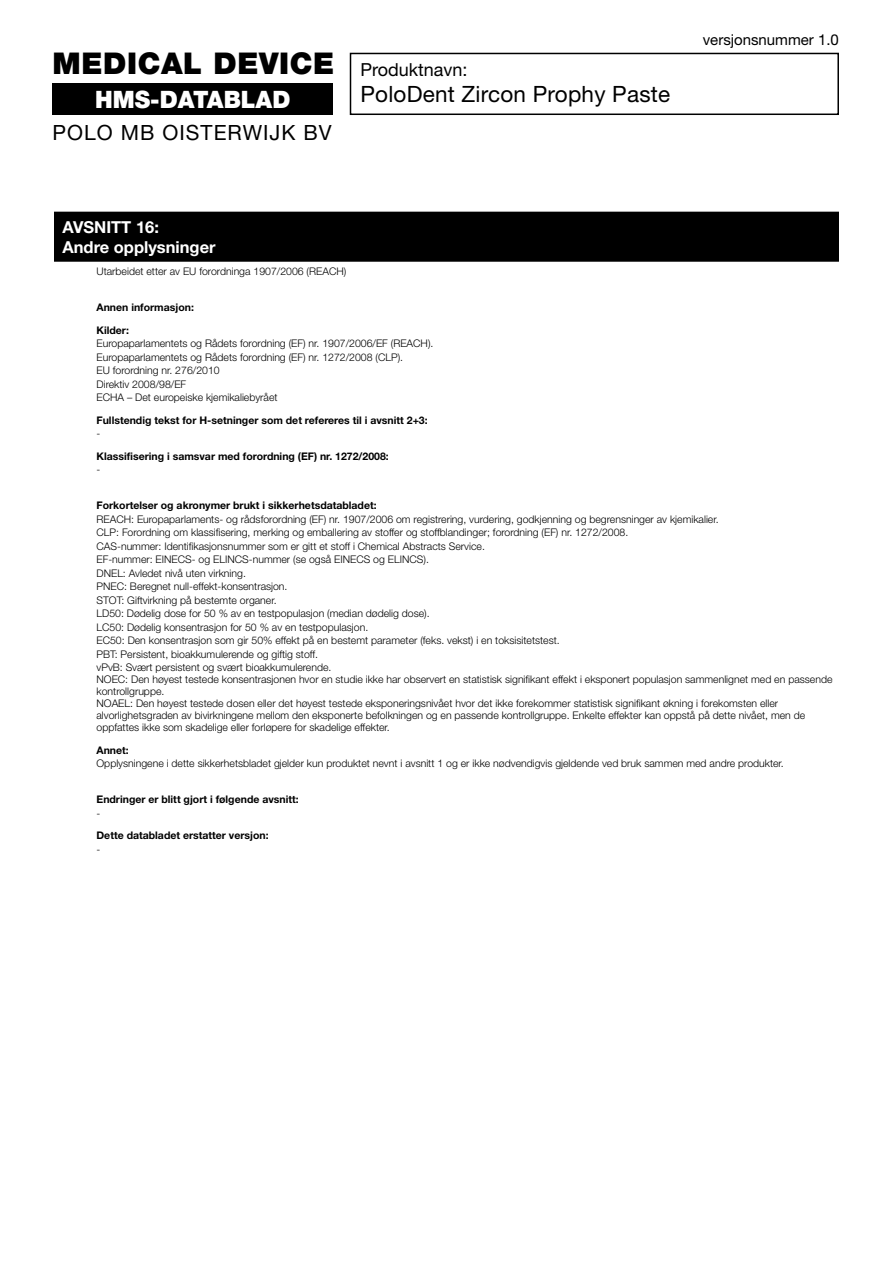
<style>
.page{position:relative;width:893px;height:1263px;background:#fff}
.page>*{position:absolute;margin:0;border:0;box-sizing:border-box;transform-origin:0 0}
.t1{font:900 30px "Helvetica Neue LT Pro";letter-spacing:.02em;color:#000}
.t2{font:900 24px "Helvetica Neue LT Pro";color:#fff}
.t3{font:22.5px "Helvetica Neue LT Pro";letter-spacing:.01em;color:#000}
.t4{font:21px "Helvetica Neue LT Pro";letter-spacing:.05em;color:#000}
.t5{font:18px "Helvetica Neue LT Pro";color:#000}
.t6{font:700 16.5px/19.8px "Helvetica Neue LT Pro";color:#fff}
.t7{font:15px "Helvetica Neue LT Pro";color:#000}
.t8{font:300 10.5px/13.5px "Helvetica Neue LT Pro";color:#000}
.t9{font:700 10.5px/22.5px "Helvetica Neue LT Pro";color:#000}
</style>
<div class="page">
<div style="left:54px;top:212px;width:785px;height:25px;background:#000"></div>
<div style="left:54px;top:231px;width:785px;height:26px;background:#000"></div>
<div style="left:54px;top:253px;width:785px;height:9px;background:#000"></div>
<div style="left:350px;top:53px;width:489px;height:62px;border:2px solid #000"></div>
<div style="left:52px;top:83px;width:281px;height:32px;background:#000"></div>
<h1 class="t1" style="left:52px;top:45px;width:283px">MEDICAL DEVICE</h1>
<h2 class="t2" style="left:95px;top:85px;width:197px">HMS-DATABLAD</h2>
<h3 class="t4" style="left:52px;top:119px;width:281px">POLO MB OISTERWIJK BV</h3>
<h3 class="t5" style="left:360px;top:59px;width:109px">Produktnavn:</h3>
<h3 class="t3" style="left:360px;top:80px;width:311px">PoloDent Zircon Prophy Paste</h3>
<h3 class="t7" style="left:703px;top:30px;width:138px">versjonsnummer 1.0</h3>
<h3 class="t6" style="left:62px;top:217px;width:155px">AVSNITT 16:<br>Andre opplysninger</h3>
<p class="t8" style="left:97px;top:264px;width:251px">Utarbeidet etter av EU forordninga 1907/2006 (REACH)</p>
<p class="t9" style="left:97px;top:296px;width:99px">Annen informasjon:<br>Kilder:</p>
<p class="t8" style="left:97px;top:336px;width:338px">Europaparlamentets og Rådets forordning (EF) nr. 1907/2006/EF (REACH).<br>Europaparlamentets og Rådets forordning (EF) nr. 1272/2008 (CLP).<br>EU forordning nr. 276/2010<br>Direktiv 2008/98/EF<br>ECHA – Det europeiske kjemikaliebyrået</p>
<p class="t9" style="left:97px;top:408px;width:333px">Fullstendig tekst for H-setninger som det refereres til i avsnitt 2+3:</p>
<p class="t8" style="left:97px;top:427px;width:5px">-</p>
<p class="t9" style="left:97px;top:444px;width:294px">Klassifisering i samsvar med forordning (EF) nr. 1272/2008:</p>
<p class="t8" style="left:97px;top:463px;width:5px">-</p>
<p class="t9" style="left:97px;top:494px;width:282px">Forkortelser og akronymer brukt i sikkerhetsdatabladet:</p>
<p class="t8" style="left:97px;top:512px;width:624px">REACH: Europaparlaments- og rådsforordning (EF) nr. 1907/2006 om registrering, vurdering, godkjenning og begrensninger av kjemikalier.<br>CLP: Forordning om klassifisering, merking og emballering av stoffer og stoffblandinger; forordning (EF) nr. 1272/2008.<br>CAS-nummer: Identifikasjonsnummer som er gitt et stoff i Chemical Abstracts Service.<br>EF-nummer: EINECS- og ELINCS-nummer (se også EINECS og ELINCS).<br>DNEL: Avledet nivå uten virkning.<br>PNEC: Beregnet null-effekt-konsentrasjon.<br>STOT: Giftvirkning på bestemte organer.<br>LD50: Dødelig dose for 50 % av en testpopulasjon (median dødelig dose).<br>LC50: Dødelig konsentrasjon for 50 % av en testpopulasjon.<br>EC50: Den konsentrasjon som gir 50% effekt på en bestemt parameter (feks. vekst) i en toksisitetstest.<br>PBT: Persistent, bioakkumulerende og giftig stoff.<br>vPvB: Svært persistent og svært bioakkumulerende.</p>
<p class="t8" style="left:97px;top:673px;width:737px;line-height:12px">NOEC: Den høyest testede konsentrasjonen hvor en studie ikke har observert en statistisk signifikant effekt i eksponert populasjon sammenlignet med en passende kontrollgruppe.<br>NOAEL: Den høyest testede dosen eller det høyest testede eksponeringsnivået hvor det ikke forekommer statistisk signifikant økning i forekomsten eller alvorlighetsgraden av bivirkningene mellom den eksponerte befolkningen og en passende kontrollgruppe. Enkelte effekter kan oppstå på dette nivået, men de oppfattes ikke som skadelige eller forløpere for skadelige effekter.</p>
<p class="t9" style="left:97px;top:739px;width:34px">Annet:</p>
<p class="t8" style="left:97px;top:757px;width:689px">Opplysningene i dette sikkerhetsbladet gjelder kun produktet nevnt i avsnitt 1 og er ikke nødvendigvis gjeldende ved bruk sammen med andre produkter.</p>
<p class="t9" style="left:97px;top:788px;width:204px">Endringer er blitt gjort i følgende avsnitt:</p>
<p class="t8" style="left:97px;top:806px;width:5px">-</p>
<p class="t9" style="left:97px;top:824px;width:174px">Dette databladet erstatter versjon:</p>
<p class="t8" style="left:97px;top:842px;width:5px">-</p>
</div>
